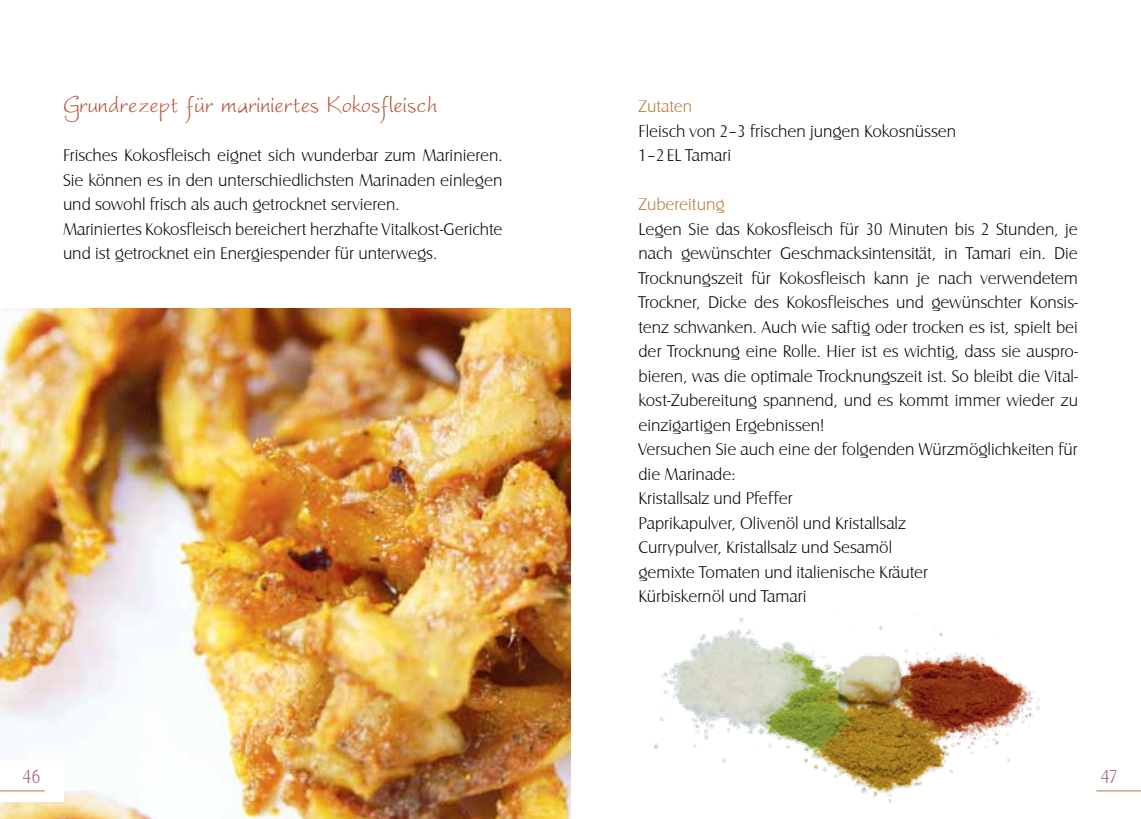
<style>
.page{position:relative;width:1141px;height:819px;background:#fff}
.page>*{position:absolute;margin:0;border:0;box-sizing:border-box;transform-origin:0 0}
.t1{font:31.5px "Worstveld Sling";color:#b24c31}
.t2{font:19.25px "Castle T Ligh";color:#a75e6e}
.t3{font:17.5px/24.5px "Castle T Ligh";color:#000}
.t4{font:17.5px "Castle T Ligh";color:#b37834}
</style>
<div class="page">
<img style="left:0;top:308px;width:570px;height:511px">
<img style="left:655px;top:613px;width:384px;height:189px">
<div style="left:0;top:761px;width:63px;height:41px;background:#fff"></div>
<hr style="left:1096px;top:790px;width:45px;height:1px;background:#b37834">
<hr style="left:0;top:790px;width:45px;height:1px;background:#b37834">
<h1 class="t1" style="left:63px;top:89px;width:376px">Grundrezept für mariniertes Kokosfleisch</h1>
<p class="t3" style="left:63px;top:143px;width:441px">Frisches Kokosfleisch eignet sich wunderbar zum Marinieren.<br>Sie können es in den unterschiedlichsten Marinaden einlegen und sowohl frisch als auch getrocknet servieren.<br>Mariniertes Kokosfleisch bereichert herzhafte Vitalkost-Gerichte und ist getrocknet ein Energiespender für unterwegs.</p>
<p class="t4" style="left:638px;top:97px;width:55px">Zutaten</p>
<p class="t3" style="left:638px;top:119px;width:319px">Fleisch von 2–3 frischen jungen Kokosnüssen<br>1–2 EL Tamari</p>
<p class="t4" style="left:638px;top:195px;width:88px">Zubereitung</p>
<p class="t3" style="left:638px;top:217px;width:441px">Legen Sie das Kokosfleisch für 30 Minuten bis 2 Stunden, je nach gewünschter Geschmacksintensität, in Tamari ein. Die Trocknungszeit für Kokosfleisch kann je nach verwendetem Trockner, Dicke des Kokosfleisches und gewünschter Konsis&shy;tenz schwanken. Auch wie saftig oder trocken es ist, spielt bei der Trocknung eine Rolle. Hier ist es wichtig, dass sie auspro&shy;bieren, was die optimale Trocknungszeit ist. So bleibt die Vital&shy;kost-Zubereitung spannend, und es kommt immer wieder zu einzigartigen Ergebnissen!<br>Versuchen Sie auch eine der folgenden Würzmöglichkeiten für die Marinade:<br>Kristallsalz und Pfeffer<br>Paprikapulver, Olivenöl und Kristallsalz<br>Currypulver, Kristallsalz und Sesamöl<br>gemixte Tomaten und italienische Kräuter<br>Kürbiskernöl und Tamari</p>
<p class="t2" style="left:22px;top:766px;width:20px">46</p>
<p class="t2" style="left:1101px;top:766px;width:19px">47</p>
</div>
